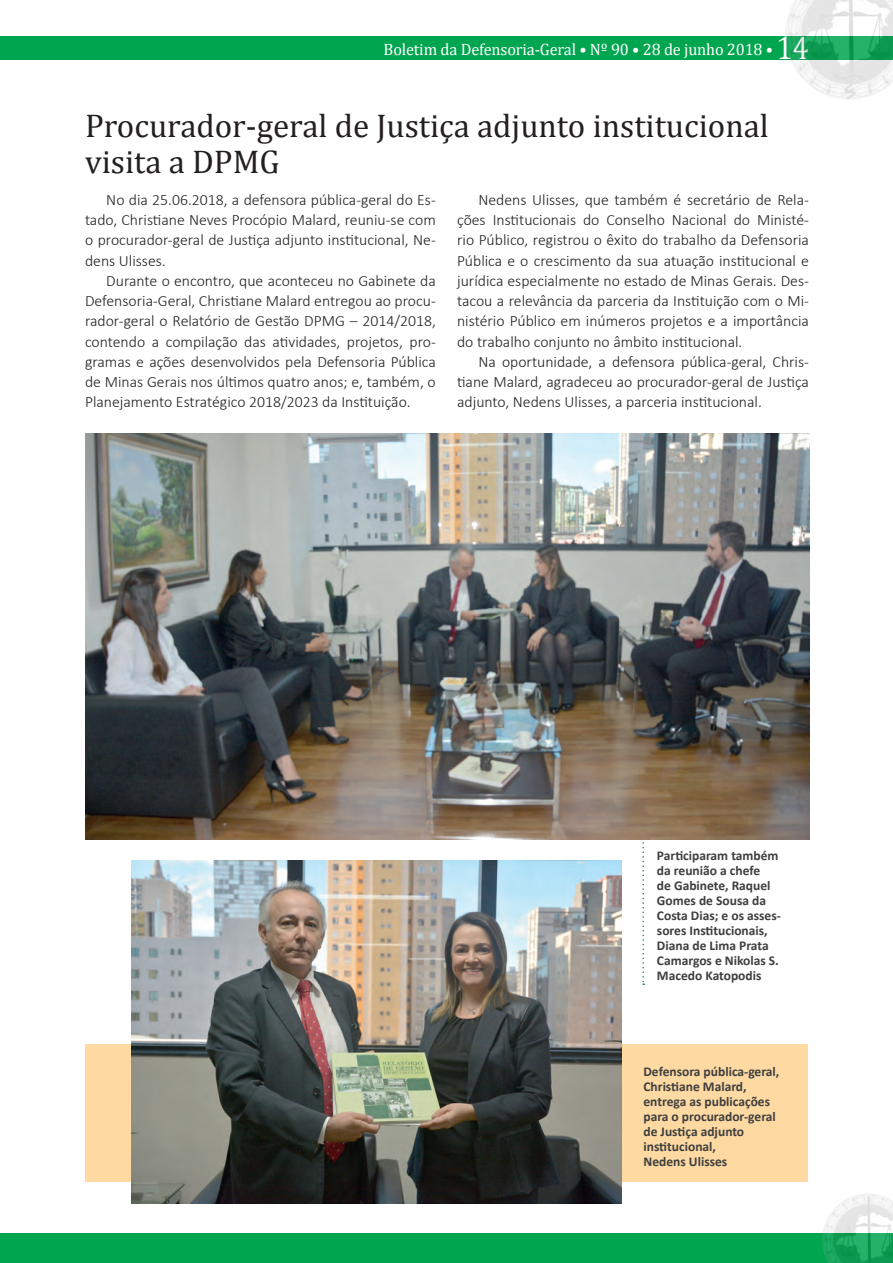
<style>
.page{position:relative;width:893px;height:1263px;background:#fff}
.page>*{position:absolute;margin:0;border:0;box-sizing:border-box;transform-origin:0 0}
.t1{font:33px/36px "Cambria";color:#231f20}
.t2{font:16.5px "Cambria";letter-spacing:-.01em;color:#fff}
.t3{font:300 15.75px/20.2px "Calibri";color:#231f20;text-align:justify}
.t4{font:700 13.5px/15px "Calibri";color:#3e3e3f}
.s1{font-size:33px}
</style>
<div class="page">
<div style="left:0;top:36px;width:893px;height:24px;background:#00a54f"></div>
<div style="left:0;top:1234px;width:893px;height:29px;background:#00a54f"></div>
<img style="left:823px;top:1194px;width:70px;height:69px">
<img style="left:786px;top:0;width:107px;height:99px">
<div style="left:85px;top:1044px;width:723px;height:138px;background:#fedaa2"></div>
<svg style="left:642px;top:839px;width:2px;height:146px"></svg>
<img style="left:85px;top:434px;width:724px;height:405px">
<img style="left:132px;top:860px;width:490px;height:343px">
<p class="t2" style="left:384px;top:39px;width:427px">Boletim da Defensoria-Geral • Nº 90 • 28 de junho 2018 • <span class="s1">14</span></p>
<h1 class="t1" style="left:85px;top:107px;width:685px">Procurador-geral de Justiça adjunto institucional visita a DPMG</h1>
<p class="t3" style="left:85px;top:189px;width:352px;text-indent:21px">No dia 25.06.2018, a defensora pública-geral do Es&shy;tado, Christiane Neves Procópio Malard, reuniu-se com o procurador-geral de Justiça adjunto institucional, Ne&shy;dens Ulisses.</p>
<p class="t3" style="left:85px;top:270px;width:352px;text-indent:21px">Durante o encontro, que aconteceu no Gabinete da Defensoria-Geral, Christiane Malard entregou ao procu&shy;rador-geral o Relatório de Gestão DPMG – 2014/2018, contendo a compilação das atividades, projetos, pro&shy;gramas e ações desenvolvidos pela Defensoria Pública de Minas Gerais nos últimos quatro anos; e, também, o Planejamento Estratégico 2018/2023 da Instituição.</p>
<p class="t3" style="left:457px;top:189px;width:353px;text-indent:21px">Nedens Ulisses, que também é secretário de Rela&shy;ções Institucionais do Conselho Nacional do Ministé&shy;rio Público, registrou o êxito do trabalho da Defensoria Pública e o crescimento da sua atuação institucional e jurídica especialmente no estado de Minas Gerais. Des&shy;tacou a relevância da parceria da Instituição com o Mi&shy;nistério Público em inúmeros projetos e a importância do trabalho conjunto no âmbito institucional.</p>
<p class="t3" style="left:457px;top:351px;width:353px;text-indent:21px">Na oportunidade, a defensora pública-geral, Chris&shy;tiane Malard, agradeceu ao procurador-geral de Justiça adjunto, Nedens Ulisses, a parceria institucional.</p>
<p class="t4" style="left:657px;top:848px;width:125px">Participaram também da reunião a chefe<br>de Gabinete, Raquel<br>Gomes de Sousa da<br>Costa Dias; e os asses&shy;sores Institucionais,<br>Diana de Lima Prata<br>Camargos e Nikolas S.<br>Macedo Katopodis</p>
<p class="t4" style="left:643px;top:1064px;width:137px">Defensora pública-geral,<br>Christiane Malard, entrega as publicações para o procurador-geral de Justiça adjunto institucional,<br>Nedens Ulisses</p>
</div>
